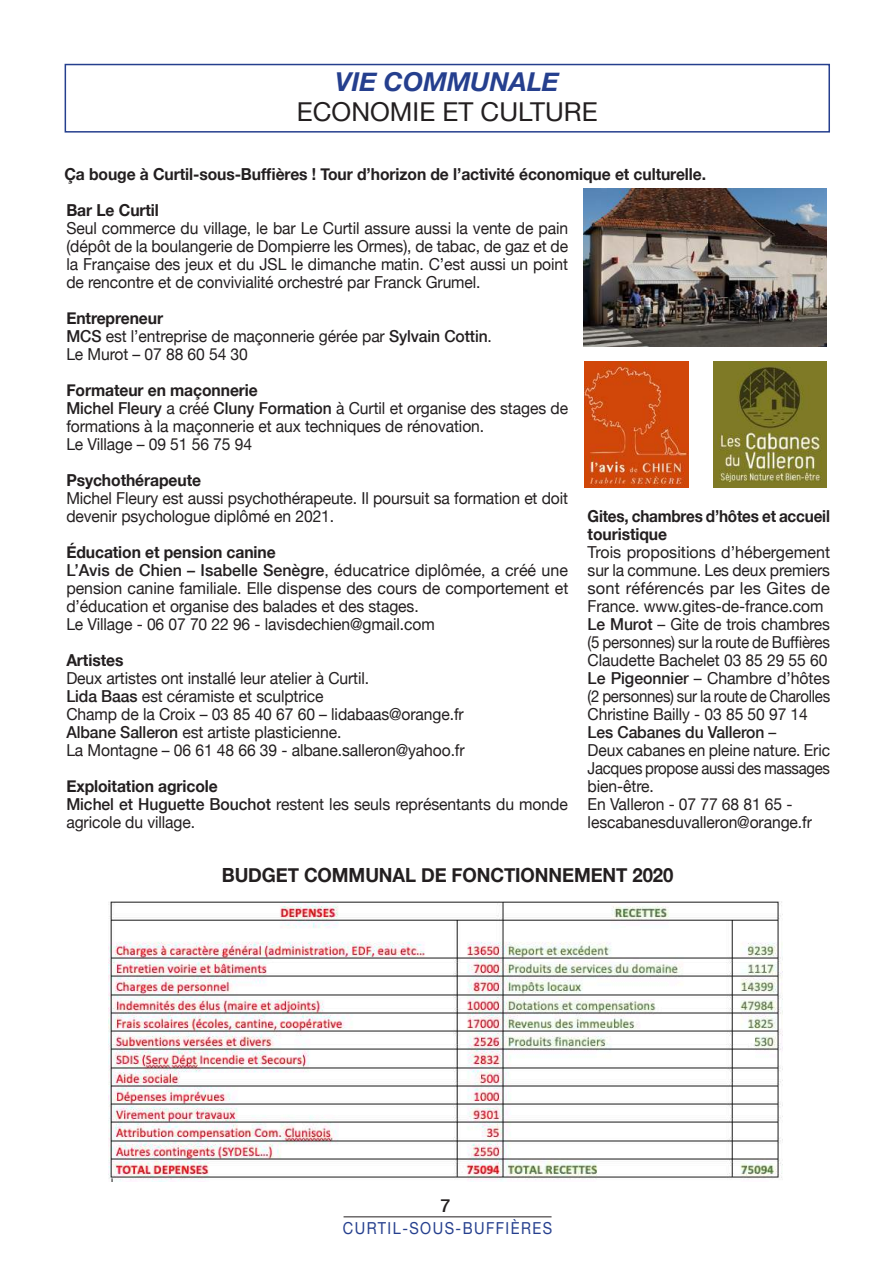
<style>
.page{position:relative;width:893px;height:1263px;background:#fff}
.page>*{position:absolute;margin:0;border:0;box-sizing:border-box;transform-origin:0 0}
.t1{font:25.95px "Helvetica Neue";color:#231f20}
.t2{font:italic 700 25.95px "Helvetica Neue";color:#253f8e}
.t3{font:700 19.5px "Helvetica Neue";letter-spacing:-.005em;color:#231f20;scale:.95 1}
.t4{font:500 18px "Helvetica Neue";color:#231f20}
.t5{font:16.5px/18px "Helvetica Neue";letter-spacing:-.005em;color:#231f20;scale:.95 1}
.t6{font:16.5px/18px "Helvetica Neue";letter-spacing:-.005em;color:#231f20}
.t7{font:700 16.5px "Helvetica Neue";letter-spacing:-.005em;color:#231f20;scale:.95 1}
.t8{font:700 16.5px/18px "Helvetica Neue";letter-spacing:-.005em;color:#231f20;scale:.93 1}
.t9{font:16.5px "Helvetica Neue";letter-spacing:.1em;color:#253f8e;scale:.88 1}
.s1{font-weight:700}
.s2{font-weight:500}
</style>
<div class="page">
<hr style="left:344px;top:1216px;width:208px;height:1px;background:#231f20">
<div style="left:65px;top:64px;width:765px;height:69px;border:2px solid #253f8e"></div>
<img style="left:583px;top:188px;width:243px;height:159px">
<img style="left:584px;top:361px;width:105px;height:126px">
<img style="left:109px;top:902px;width:673px;height:279px">
<img style="left:713px;top:361px;width:113px;height:126px">
<h1 class="t2" style="left:335px;top:61px;width:225px">VIE COMMUNALE</h1>
<h1 class="t1" style="left:297px;top:93px;width:302px">ECONOMIE ET CULTURE</h1>
<p class="t7" style="left:64px;top:161px;width:677px">Ça bouge à Curtil-sous-Buffières ! Tour d’horizon de l’activité économique et culturelle.</p>
<p class="t7" style="left:66px;top:197px;width:99px">Bar Le Curtil</p>
<p class="t5" style="left:66px;top:220px;width:530px;text-align:justify">Seul commerce du village, le bar Le Curtil assure aussi la vente de pain (dépôt de la boulangerie de Dompierre les Ormes), de tabac, de gaz et de la Française des jeux et du JSL le dimanche matin. C’est aussi un point de rencontre et de convivialité orchestré par Franck Grumel.</p>
<p class="t5" style="left:66px;top:310px;width:449px"><span class="s1">Entrepreneur<br></span><span class="s2">MCS</span> est l’entreprise de maçonnerie gérée par <span class="s2">Sylvain Cottin</span>.<br>Le Murot – 07 88 60 54 30</p>
<p class="t5" style="left:66px;top:382px;width:530px"><span class="s1">Formateur en maçonnerie<br></span><span class="s2">Michel Fleury</span> a créé <span class="s2">Cluny Formation</span> à Curtil et organise des stages de formations à la maçonnerie et aux techniques de rénovation.<br>Le Village – 09 51 56 75 94</p>
<p class="t7" style="left:66px;top:467px;width:143px">Psychothérapeute</p>
<p class="t5" style="left:66px;top:490px;width:530px">Michel Fleury est aussi psychothérapeute. Il poursuit sa formation et doit devenir psychologue diplômé en 2021.</p>
<p class="t6" style="left:66px;top:544px;width:504px"><span class="s1">Éducation et pension canine<br></span><span class="s2">L’Avis de Chien – Isabelle Senègre</span>, éducatrice diplômée, a créé une pension canine familiale. Elle dispense des cours de comportement et d’éducation et organise des balades et des stages.<br>Le Village - 06 07 70 22 96 - lavisdechien@gmail.com</p>
<p class="t7" style="left:66px;top:647px;width:62px">Artistes</p>
<p class="t5" style="left:66px;top:670px;width:421px">Deux artistes ont installé leur atelier à Curtil.<br><span class="s2">Lida Baas</span> est céramiste et sculptrice<br>Champ de la Croix – 03 85 40 67 60 – lidabaas@orange.fr <span class="s2">Albane Salleron</span> est artiste plasticienne.<br>La Montagne – 06 61 48 66 39 - albane.salleron@yahoo.fr</p>
<p class="t5" style="left:66px;top:778px;width:529px"><span class="s1">Exploitation agricole<br></span><span class="s2">Michel et Huguette Bouchot</span> restent les seuls représentants du monde agricole du village.</p>
<p class="t8" style="left:588px;top:508px;width:262px">Gites, chambres d’hôtes et accueil touristique</p>
<p class="t6" style="left:588px;top:544px;width:244px">Trois propositions d’hébergement sur la commune. Les deux premiers sont référencés par les Gites de<br>France. www.gites-de-france.com<br><span class="s2">Le Murot</span> – Gite de trois chambres (5 personnes) sur la route de Buffières<br>Claudette Bachelet 03 85 29 55 60<br><span class="s2">Le Pigeonnier</span> – Chambre d’hôtes (2 personnes) sur la route de Charolles<br>Christine Bailly - 03 85 50 97 14<br><span class="s2">Les Cabanes du Valleron</span> –<br>Deux cabanes en pleine nature. Eric<br>Jacques propose aussi des massages bien-être.<br>En Valleron - 07 77 68 81 65 - lescabanesduvalleron@orange.fr</p>
<p class="t3" style="left:222px;top:860px;width:477px">BUDGET COMMUNAL DE FONCTIONNEMENT 2020</p>
<p class="t4" style="left:440px;top:1191px;width:12px">7</p>
<p class="t9" style="left:343px;top:1216px;width:240px">CURTIL-SOUS-BUFFIÈRES</p>
</div>
